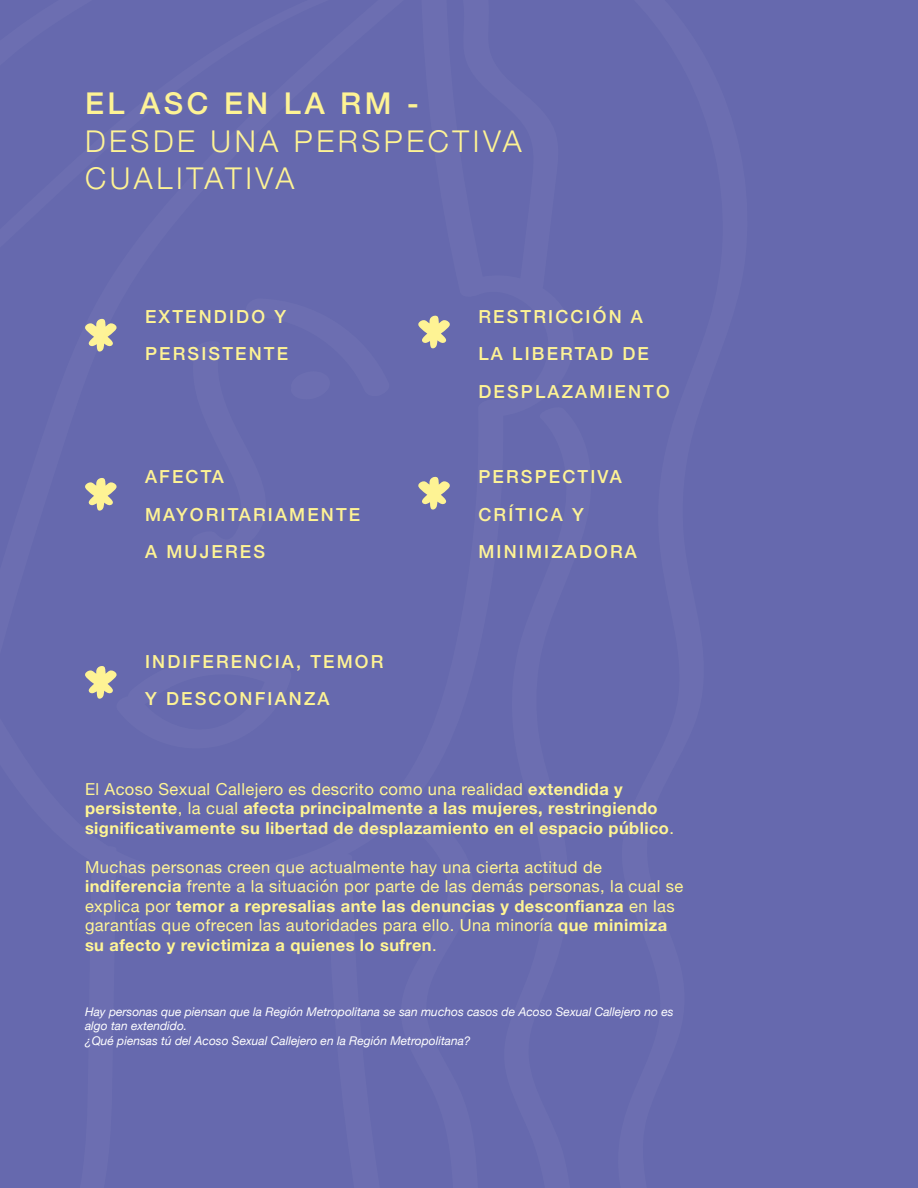
<style>
.page{position:relative;width:918px;height:1188px;background:#6669ae}
.page>*{position:absolute;margin:0;border:0;box-sizing:border-box;transform-origin:0 0}
.t1{font:300 30px/37.5px "Helvetica Neue";letter-spacing:.12em;color:#fef394}
.t2{font:500 30px "Helvetica Neue";letter-spacing:.12em;color:#fef394}
.t3{font:500 18px/37.5px "Helvetica Neue";letter-spacing:.12em;color:#fef394}
.t4{font:16.5px/19.5px "Helvetica Neue";letter-spacing:.025em;color:#fff594}
.t5{font:700 16.5px/19.5px "Helvetica Neue";letter-spacing:.025em;color:#fff594}
.t6{font:italic 12px/14.4px "Helvetica Neue";color:#fff}
.s1{font-weight:400}
.s2{font-weight:700}
</style>
<div class="page">
<svg style="left:85px;top:666px;width:32px;height:33px"></svg>
<h1 class="t2" style="left:85px;top:79px;width:335px">EL ASC EN LA RM -</h1>
<h1 class="t1" style="left:85px;top:120px;width:438px">DESDE UNA PERSPECTIVA<br>CUALITATIVA</h1>
<p class="t3" style="left:145px;top:296px;width:144px">EXTENDIDO Y<br>PERSISTENTE</p>
<p class="t3" style="left:478px;top:296px;width:193px">RESTRICCIÓN A<br>LA LIBERTAD DE<br>DESPLAZAMIENTO</p>
<p class="t3" style="left:145px;top:456px;width:217px">AFECTA<br>MAYORITARIAMENTE<br>A MUJERES</p>
<p class="t3" style="left:478px;top:456px;width:160px">PERSPECTIVA<br>CRÍTICA Y<br>MINIMIZADORA</p>
<p class="t3" style="left:145px;top:641px;width:240px">INDIFERENCIA, TEMOR<br>Y DESCONFIANZA</p>
<p class="t5" style="left:85px;top:780px;width:591px"><span class="s1">El Acoso Sexual Callejero es descrito como una realidad</span> extendida y persistente<span class="s1">, la cual</span> afecta principalmente a las mujeres, restringiendo significativamente su libertad de desplazamiento en el espacio público<span class="s1">.</span></p>
<p class="t4" style="left:85px;top:858px;width:600px">Muchas personas creen que actualmente hay una cierta actitud de <span class="s2">indiferencia</span> frente a la situación por parte de las demás personas, la cual se explica por <span class="s2">temor a represalias ante las denuncias y desconfianza</span> en las garantías que ofrecen las autoridades para ello. Una minoría <span class="s2">que minimiza su afecto y revictimiza a quienes lo sufren</span>.</p>
<p class="t6" style="left:85px;top:1005px;width:590px">Hay personas que piensan que la Región Metropolitana se san muchos casos de Acoso Sexual Callejero no es algo tan extendido.<br>¿Qué piensas tú del Acoso Sexual Callejero en la Región Metropolitana?</p>
</div>
